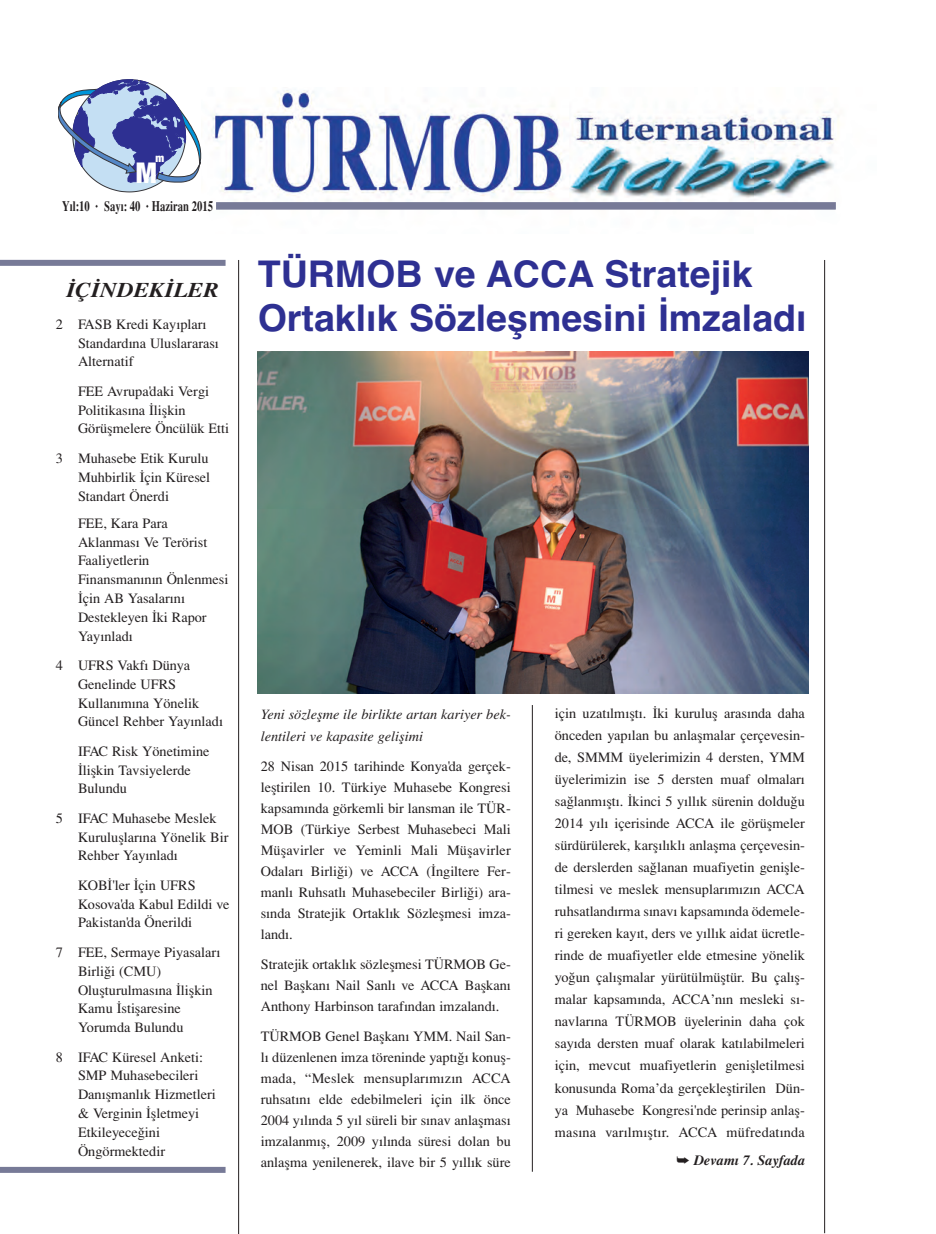
<style>
.page{position:relative;width:936px;height:1234px;background:#fff}
.page>*{position:absolute;margin:0;border:0;box-sizing:border-box;transform-origin:0 0}
.t1{font:700 36.75px/44.1px "Helvetica";color:#2e3092}
.t2{font:900 condensed 28.65px "Helvetica Neue";color:#fff}
.t3{font:italic 700 21px "Times";color:#231f20;scale:1.11 1}
.t4{font:14.4px "Times Bold Tr";color:#231f20;scale:.74 1}
.t5{font:14.25px/18.8px "Times Normal Tr";color:#231f20}
.t6{font:italic 14.25px/21.8px "Times";color:#231f20}
.t7{font:italic 700 14.25px "Times";color:#231f20}
.t8{font:900 condensed 11.55px "Helvetica Neue";color:#fff}
</style>
<div class="page">
<img style="left:201px;top:90px;width:638px;height:120px">
<hr style="left:238px;top:260px;width:1px;height:973px;background:#231f20">
<hr style="left:824px;top:260px;width:1px;height:972px;background:#231f20">
<div style="left:216px;top:202px;width:619px;height:7px;background:#777a97"></div>
<svg style="left:827px;top:199px;width:12px;height:11px"></svg>
<svg style="left:58px;top:79px;width:143px;height:113px"></svg>
<div style="left:0;top:260px;width:225px;height:6px;background:#777a97"></div>
<div style="left:0;top:1166px;width:225px;height:6px;background:#777a97"></div>
<hr style="left:532px;top:704px;width:1px;height:467px;background:#231f20">
<img style="left:258px;top:351px;width:550px;height:341px">
<p class="t8" style="left:155px;top:149px;width:10px">m</p>
<h2 class="t2" style="left:136px;top:149px;width:23px">M</h2>
<p class="t4" style="left:62px;top:201px;width:206px">Yıl:10 Sayı: 40 Haziran 2015</p>
<h3 class="t3" style="left:66px;top:278px;width:139px">İÇİNDEKİLER</h3>
<p class="t5" style="left:78px;top:316px;width:142px;text-indent:-22px">2 FASB Kredi Kayıpları<br>Standardına Uluslararası<br>Alternatif</p>
<p class="t5" style="left:78px;top:383px;width:153px">FEE Avrupa'daki Vergi<br>Politikasına İlişkin<br>Görüşmelere Öncülük Etti</p>
<p class="t5" style="left:78px;top:450px;width:134px;text-align:justify;text-indent:-22px">3 Muhasebe Etik Kurulu Muhbirlik İçin Küresel Standart Önerdi</p>
<p class="t5" style="left:78px;top:515px;width:152px">FEE, Kara Para<br>Aklanması Ve Terörist<br>Faaliyetlerin<br>Finansmanının Önlenmesi<br>İçin AB Yasalarını<br>Destekleyen İki Rapor<br>Yayınladı</p>
<p class="t5" style="left:78px;top:657px;width:146px;text-indent:-22px">4 UFRS Vakfı Dünya<br>Genelinde UFRS<br>Kullanımına Yönelik<br>Güncel Rehber Yayınladı</p>
<p class="t5" style="left:78px;top:743px;width:133px">IFAC Risk Yönetimine<br>İlişkin Tavsiyelerde<br>Bulundu</p>
<p class="t5" style="left:78px;top:810px;width:152px;text-indent:-22px">5 IFAC Muhasebe Meslek<br>Kuruluşlarına Yönelik Bir<br>Rehber Yayınladı</p>
<p class="t5" style="left:78px;top:877px;width:153px">KOBİ'ler İçin UFRS<br>Kosova'da Kabul Edildi ve<br>Pakistan'da Önerildi</p>
<p class="t5" style="left:78px;top:944px;width:144px;text-indent:-22px">7 FEE, Sermaye Piyasaları<br>Birliği (CMU)<br>Oluşturulmasına İlişkin<br>Kamu İstişaresine<br>Yorumda Bulundu</p>
<p class="t5" style="left:78px;top:1048px;width:139px;text-indent:-22px">8 IFAC Küresel Anketi:<br>SMP Muhasebecileri<br>Danışmanlık Hizmetleri &amp; Verginin İşletmeyi<br>Etkileyeceğini<br>Öngörmektedir</p>
<h1 class="t1" style="left:258px;top:252px;width:550px">TÜRMOB ve ACCA Stratejik<br>Ortaklık Sözleşmesini İmzaladı</h1>
<p class="t6" style="left:261px;top:703px;width:251px">Ye-ni-söz-leşme-ile-bir-lik-te-ar-tan-ka-ri-yer-bek--len-ti-le-ri-ve-ka-pa-si-te-ge-lişi-mi-</p>
<p class="t5" style="left:261px;top:757px;width:251px;line-height:21px;text-align:justify">28 Ni san 2015 ta ri hin de Kon ya'da ger çek&shy;lefl ti ri len 10. Tür ki ye Mu ha se be Kon gre si kap sa m›n da gör kem li bir lans man ile TÜR-MOB (Tür ki ye Ser best Mu ha se be ci Ma li Mü fla vir ler ve Ye min li Ma li Mü fla vir ler Oda la r› Bir li €i) ve AC CA (‹n gil te re Fer - man l› Ruh sat l› Mu ha se be ci ler Bir li €i) ara - s›n da Stra te jik Or tak l›k Söz lefl me si im za&shy;lan d›.</p>
<p class="t5" style="left:261px;top:955px;width:251px;line-height:21px;text-align:justify">Stra te jik or tak l›k söz lefl me si TÜR MOB Ge - nel Bafl ka n› Na il San l› ve AC CA Bafl ka n› Ant hony Har bin son ta ra f›n dan im za lan d›.</p>
<p class="t5" style="left:261px;top:1026px;width:251px;line-height:21px;text-align:justify">TÜR MOB Ge nel Bafl ka n› YMM. Na il San - l› dü zen le nen im za tö re nin de yap t› €› ko nufl - ma da, “Mes lek men sup la r› m› z›n AC CA ruhsatını elde edebilmeleri için ilk ön ce 2004 y› l›n da 5 y›l sü re li bir s› nav an lafl ma s› im za lan m›fl, 2009 y› l›n da sü re si do lan bu an lafl ma ye ni le ne rek, ila ve bir 5 y›l l›k sü re</p>
<p class="t5" style="left:555px;top:704px;width:251px;line-height:22px;text-align:justify">için uza t›l m›fl t›. ‹ki ku ru lufl ara s›n da da ha ön ce den ya p› lan bu an lafl ma lar çer çe ve sin&shy;de, SMMM üye le ri mi zin 4 ders ten, YMM üye le ri mi zin ise 5 ders ten mu af ol ma la r› sa€ lan m›fl t›. ‹kin ci 5 y›l l›k sü re nin dol du €u 2014 y› l› içe ri sin de AC CA ile gö rüfl me ler sür dü rü le rek, kar fl› l›k l› an lafl ma çer çe ve sin&shy;de ders ler den sa€ la nan mu afi ye tin ge nifl le&shy;til me si ve mes lek men sup la r› m› z›n AC CA ruh sat lan d›r ma s› na v› kap sa m›n da öde me le&shy;ri ge re ken ka y›t, ders ve y›l l›k ai dat üc ret le&shy;rin de de mu afi yet ler el de et me si ne yö ne lik yo €un ça l›fl ma lar yü rü tül müfl tür. Bu ça l›fl - ma lar kap sa m›n da, AC CA’n›n mes le ki s› - nav la r› na TÜR MOB üye le ri nin da ha çok sa y› da ders ten mu af ola rak ka t› la bil me le ri için, mev cut mu afi yet le rin ge nifl le til me si ko nu sun da Ro ma’da ger çek lefl ti ri len Dün - ya Mu ha se be Kon gre si'nde perinsip anlaş&shy;masına varılmıştır. ACCA müfredatında</p>
<p class="t7" style="left:676px;top:1151px;width:130px">➥ Devamı 7. Sayfada</p>
</div>
